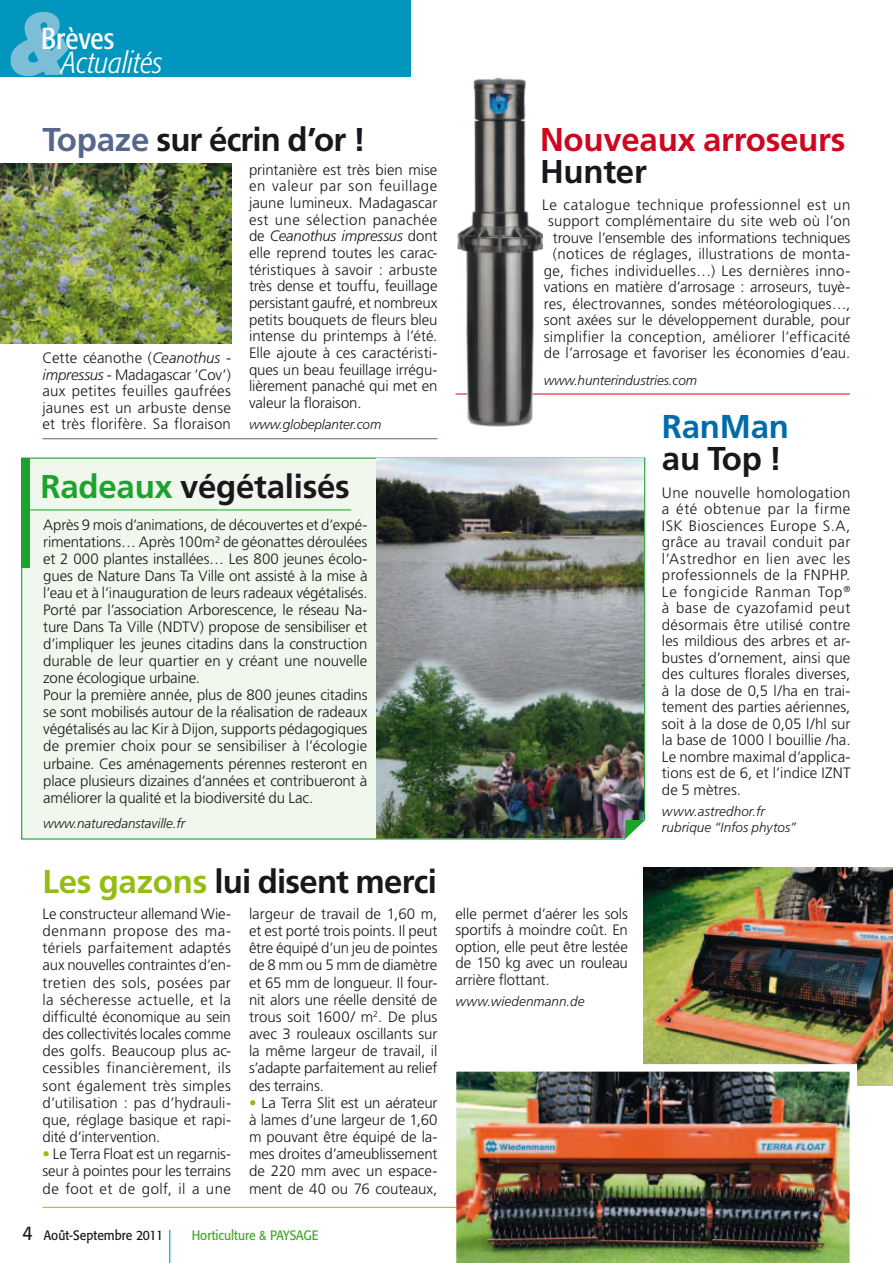
<style>
.page{position:relative;width:893px;height:1263px;background:#fff}
.page>*{position:absolute;margin:0;border:0;box-sizing:border-box;transform-origin:0 0}
.t1{font:italic 700 condensed 94.5px "Formata";color:#7dbed7}
.t2{font:700 33px "Frutiger";letter-spacing:-.01em;color:#1a171c}
.t3{font:700 33px "Frutiger";letter-spacing:-.01em;color:#cd071e}
.t4{font:700 33px "Frutiger";letter-spacing:-.01em;color:#006caa}
.t5{font:italic 300 condensed 30px "Formata";color:#fff}
.t6{font:condensed 30px "Formata";letter-spacing:.005em;color:#fff}
.t7{font:300 15px/17.1px "Frutiger";letter-spacing:-.005em;color:#1a171c;text-align:justify}
.t8{font:italic 300 13.5px/16.5px "Frutiger";letter-spacing:-.01em;color:#1a171c}
.t9{font:13.5px "Formata";color:#42a62a;scale:.9 1}
.t10{font:13.5px "Formata";color:#1a171c;scale:.9 1}
.s1{color:#56678c}
.s2{font-style:italic}
.s3{color:#1ea22e}
.s4{color:#92bd11}
.s5{font-size:19.5px}
</style>
<div class="page">
<div style="left:0;top:0;width:410px;height:77px;background:#0096be"></div>
<hr style="left:169px;top:1230px;width:1px;height:33px;background:#33b8ca">
<hr style="left:455px;top:394px;width:395px;height:1px;background:#cd071e">
<div style="left:21px;top:457px;width:625px;height:383px;background:#f0f7ec"></div>
<div style="left:21px;top:458px;width:8px;height:110px;background:#1ea22e"></div>
<hr style="left:28px;top:509px;width:323px;height:1px;background:#1ea22e">
<img style="left:0;top:163px;width:231px;height:181px">
<hr style="left:43px;top:438px;width:394px;height:1px;background:#56678c">
<img style="left:376px;top:459px;width:268px;height:184px">
<img style="left:376px;top:643px;width:268px;height:195px">
<svg style="left:625px;top:820px;width:20px;height:19px"></svg>
<img style="left:644px;top:867px;width:249px;height:219px">
<img style="left:445px;top:1060px;width:416px;height:203px">
<hr style="left:43px;top:1207px;width:413px;height:1px;background:#92bd11">
<img style="left:455px;top:77px;width:87px;height:350px">
<h1 class="t1" style="left:7px;top:-17px;width:63px">&amp;</h1>
<h3 class="t6" style="left:41px;top:21px;width:75px">Brèves</h3>
<h3 class="t5" style="left:62px;top:45px;width:102px">Actualités</h3>
<h2 class="t2" style="left:43px;top:120px;width:325px"><span class="s1">Topaze</span> sur écrin d’or !</h2>
<p class="t7" style="left:43px;top:350px;width:190px;line-height:16.5px">Cette céanothe (<span class="s2">Ceanothus - impressus</span> - Madagascar ’Cov’) aux petites feuilles gaufrées jaunes est un arbuste dense et très florifère. Sa floraison</p>
<p class="t7" style="left:249px;top:161px;width:190px;line-height:16.6px">printanière est très bien mise en valeur par son feuillage jaune lumineux. Madagascar est une sélection panachée de <span class="s2">Ceanothus impressus</span> dont elle reprend toutes les carac&shy;téristiques à savoir : arbuste très dense et touffu, feuillage persistant gaufré, et nombreux petits bouquets de fleurs bleu intense du printemps à l’été.<br>Elle ajoute à ces caractéristi&shy;ques un beau feuillage irrégu&shy;lièrement panaché qui met en valeur la floraison.</p>
<p class="t8" style="left:249px;top:416px;width:134px">www.globeplanter.com</p>
<h2 class="t2" style="left:41px;top:467px;width:311px"><span class="s3">Radeaux</span> végétalisés</h2>
<p class="t7" style="left:43px;top:516px;width:326px;text-align:left">Après 9 mois d’animations, de découvertes et d’expé&shy;rimentations… Après 100m² de géonattes déroulées et 2 000 plantes installées… Les 800 jeunes écolo&shy;gues de Nature Dans Ta Ville ont assisté à la mise à l’eau et à l’inauguration de leurs radeaux végétalisés.<br>Porté par l’association Arborescence, le réseau Na&shy;ture Dans Ta Ville (NDTV) propose de sensibiliser et d’impliquer les jeunes citadins dans la construction durable de leur quartier en y créant une nouvelle zone écologique urbaine.<br>Pour la première année, plus de 800 jeunes citadins se sont mobilisés autour de la réalisation de radeaux végétalisés au lac Kir à Dijon, supports pédagogiques de premier choix pour se sensibiliser à l’écologie urbaine. Ces aménagements pérennes resteront en place plusieurs dizaines d’années et contribueront à améliorer la qualité et la biodiversité du Lac.</p>
<p class="t8" style="left:43px;top:815px;width:144px">www.naturedanstaville.fr</p>
<h2 class="t2" style="left:43px;top:862px;width:396px"><span class="s4">Les gazons</span> lui disent merci</h2>
<p class="t7" style="left:43px;top:905px;width:190px">Le constructeur allemand Wie&shy;denmann propose des ma&shy;tériels parfaitement adaptés aux nouvelles contraintes d’en&shy;tretien des sols, posées par la sécheresse actuelle, et la difficulté économique au sein des collectivités locales comme des golfs. Beaucoup plus ac&shy;cessibles financièrement, ils sont également très simples d’utilisation : pas d’hydrauli&shy;que, réglage basique et rapi&shy;dité d’intervention.</p>
<p class="t7" style="left:43px;top:1145px;width:190px"><span class="s4">•</span> Le Terra Float est un regarnis&shy;seur à pointes pour les terrains de foot et de golf, il a une</p>
<p class="t7" style="left:249px;top:905px;width:190px">largeur de travail de 1,60 m, et est porté trois points. Il peut être équipé d’un jeu de pointes de 8 mm ou 5 mm de diamètre et 65 mm de longueur. Il four&shy;nit alors une réelle densité de trous soit 1600/ m<sup>2</sup>. De plus avec 3 rouleaux oscillants sur la même largeur de travail, il s’adapte parfaitement au relief des terrains.</p>
<p class="t7" style="left:249px;top:1094px;width:190px"><span class="s4">•</span> La Terra Slit est un aérateur à lames d’une largeur de 1,60 m pouvant être équipé de la&shy;mes droites d’ameublissement de 220 mm avec un espace&shy;ment de 40 ou 76 couteaux,</p>
<p class="t10" style="left:23px;top:1227px;width:158px"><span class="s5">4</span> Août-Septembre 2011</p>
<p class="t9" style="left:192px;top:1227px;width:142px">Horticulture &amp; PAYSAGE</p>
<h2 class="t3" style="left:540px;top:120px;width:307px">Nouveaux arroseurs</h2>
<h2 class="t2" style="left:540px;top:152px;width:108px">Hunter</h2>
<p class="t7" style="left:542px;top:196px;width:310px;line-height:16.5px;text-align:right">Le catalogue technique professionnel est un support complémentaire du site web où l’on trouve l’ensemble des informations techniques (notices de réglages, illustrations de monta&shy;ge, fiches individuelles…) Les dernières inno&shy;vations en matière d’arrosage : arroseurs, tuyè&shy;res, électrovannes, sondes météorologiques…, sont axées sur le développement durable, pour simplifier la conception, améliorer l’efficacité de l’arrosage et favoriser les économies d’eau.</p>
<p class="t8" style="left:544px;top:372px;width:155px">www.hunterindustries.com</p>
<h2 class="t4" style="left:662px;top:407px;width:129px">RanMan</h2>
<h2 class="t2" style="left:662px;top:439px;width:122px">au Top !</h2>
<p class="t7" style="left:455px;top:905px;width:174px;line-height:16.5px">elle permet d’aérer les sols sportifs à moindre coût. En option, elle peut être lestée de 150 kg avec un rouleau arrière flottant.</p>
<p class="t8" style="left:455px;top:993px;width:130px">www.wiedenmann.de</p>
<p class="t7" style="left:662px;top:484px;width:190px;line-height:16.5px">Une nouvelle homologation a été obtenue par la firme ISK Biosciences Europe S.A, grâce au travail conduit par l’Astredhor en lien avec les professionnels de la FNPHP.<br>Le fongicide Ranman Top<sup>® </sup>à base de cyazofamid peut désormais être utilisé contre les mildious des arbres et ar&shy;bustes d’ornement, ainsi que des cultures florales diverses, à la dose de 0,5 l/ha en trai&shy;tement des parties aériennes, soit à la dose de 0,05 l/hl sur la base de 1000 l bouillie /ha.<br>Le nombre maximal d’applica&shy;tions est de 6, et l’indice IZNT de 5 mètres.</p>
<p class="t8" style="left:662px;top:803px;width:136px">www.astredhor.fr rubrique “Infos phytos”</p>
</div>
